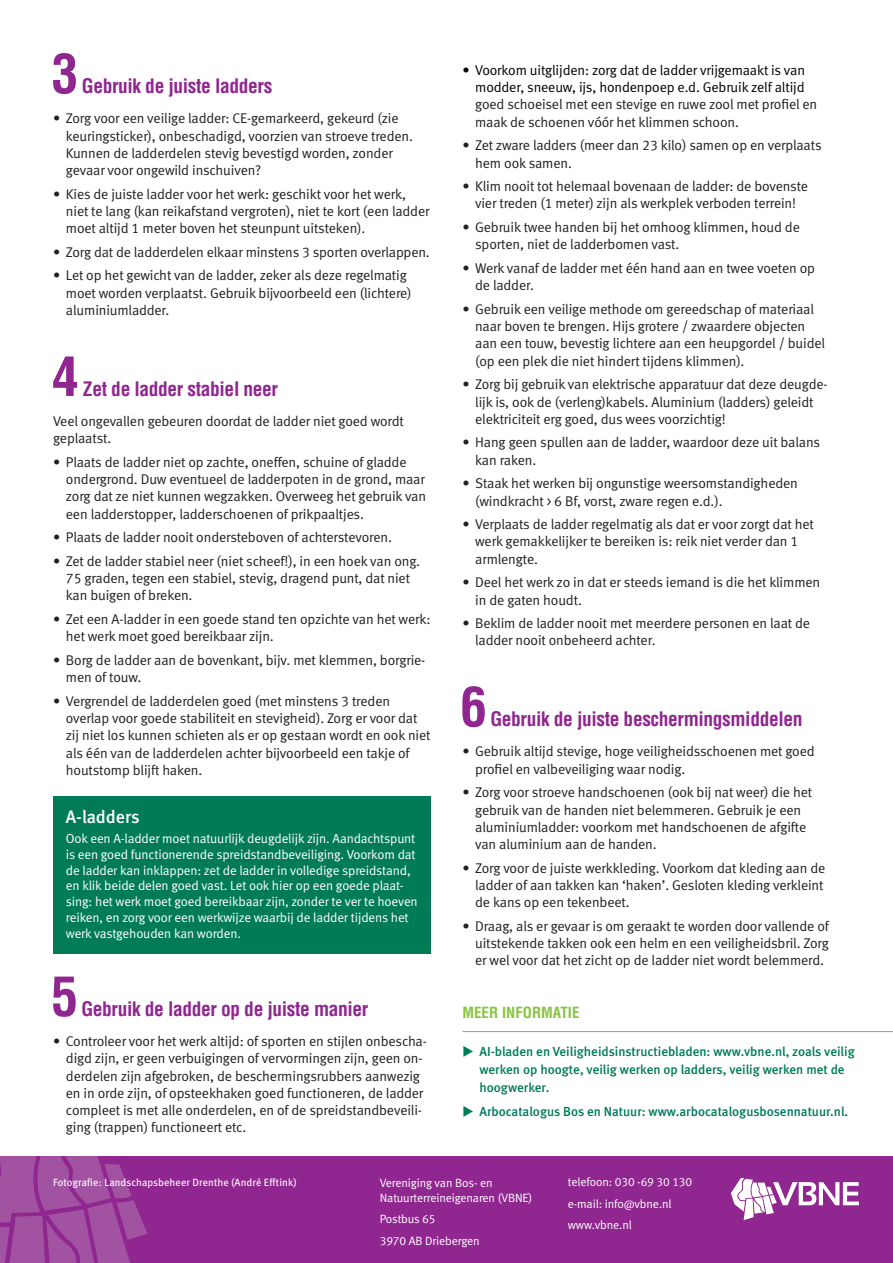
<style>
.page{position:relative;width:893px;height:1263px;background:#fff}
.page>*{position:absolute;margin:0;border:0;box-sizing:border-box;transform-origin:0 0}
.onderkopje{font:700 condensed 53.55px "Helvetica";color:#90268f}
.onderkopje-2{font:700 condensed 19.5px "Helvetica";letter-spacing:-.02em;color:#90268f}
.tussenkop{font:500 18px "Meta";letter-spacing:-.005em;color:#fff}
.kader_kop{font:700 condensed 15px "Helvetica";color:#86c43f}
.brood{font:14.1px/17.2px "Meta Normal LF";letter-spacing:-.01em;color:#231f20}
.t1{font:14.1px/17.2px "Meta Normal LF";letter-spacing:-.01em;color:#000}
.kader_wit{font:13.2px/15.8px "Meta Normal LF";letter-spacing:-.01em;color:#fff}
.t2{font:13.2px/18px "Meta Medium LF";color:#007b58}
.t3{font:12px/21.5px "Meta Normal LF";letter-spacing:-.01em;color:#fff}
.fotograaf{font:10.5px "Meta Book LF";letter-spacing:.01em;color:#fff}
.s1{color:#231f20}
</style>
<div class="page">
<div style="left:0;top:1157px;width:893px;height:106px;background:#90268f"></div>
<svg style="left:0;top:1157px;width:147px;height:106px"></svg>
<svg style="left:731px;top:1178px;width:128px;height:42px"></svg>
<hr style="left:462px;top:1031px;width:431px;height:1px;background:#86c43f">
<div style="left:53px;top:796px;width:378px;height:158px;background:#007b58"></div>
<p class="onderkopje" style="left:52px;top:40px;width:28px">3</p>
<p class="onderkopje-2" style="left:82px;top:74px;width:192px">Gebruik de juiste ladders</p>
<p class="brood" style="left:66px;top:110px;width:349px;text-indent:-13px">• Zorg voor een veilige ladder: CE-gemarkeerd, gekeurd (zie keuringsticker), onbeschadigd, voorzien van stroeve treden.<br>Kunnen de ladderdelen stevig bevestigd worden, zonder gevaar voor ongewild inschuiven?</p>
<p class="brood" style="left:66px;top:185px;width:365px;text-indent:-13px">• Kies de juiste ladder voor het werk: geschikt voor het werk, niet te lang (kan reikafstand vergroten), niet te kort (een ladder moet altijd 1 meter boven het steunpunt uitsteken).</p>
<p class="brood" style="left:53px;top:243px;width:378px">• Zorg dat de ladderdelen elkaar minstens 3 sporten overlappen.</p>
<p class="brood" style="left:66px;top:267px;width:347px;text-indent:-13px">• Let op het gewicht van de ladder, zeker als deze regelmatig moet worden verplaatst. Gebruik bijvoorbeeld een (lichtere) aluminiumladder.</p>
<p class="onderkopje" style="left:52px;top:343px;width:28px">4</p>
<p class="onderkopje-2" style="left:83px;top:377px;width:197px">Zet de ladder stabiel neer</p>
<p class="brood" style="left:53px;top:412px;width:352px">Veel ongevallen gebeuren doordat de ladder niet goed wordt geplaatst.</p>
<p class="brood" style="left:66px;top:453px;width:362px;text-indent:-13px">• Plaats de ladder niet op zachte, oneffen, schuine of gladde ondergrond. Duw eventueel de ladderpoten in de grond, maar zorg dat ze niet kunnen wegzakken. Overweeg het gebruik van een ladderstopper, ladderschoenen of prikpaaltjes.</p>
<p class="brood" style="left:53px;top:529px;width:340px">• Plaats de ladder nooit ondersteboven of achterstevoren.</p>
<p class="brood" style="left:66px;top:552px;width:356px;text-indent:-13px">• Zet de ladder stabiel neer (niet scheef!), in een hoek van ong.<br>75 graden, tegen een stabiel, stevig, dragend punt, dat niet kan buigen of breken.</p>
<p class="brood" style="left:66px;top:610px;width:366px;text-indent:-13px">• Zet een A-ladder in een goede stand ten opzichte van het werk: het werk moet goed bereikbaar zijn.</p>
<p class="brood" style="left:66px;top:651px;width:361px;text-indent:-13px">• Borg de ladder aan de bovenkant, bijv. met klemmen, borgrie&shy;men of touw.</p>
<p class="brood" style="left:66px;top:692px;width:366px;text-indent:-13px">• Vergrendel de ladderdelen goed (met minstens 3 treden overlap voor goede stabiliteit en stevigheid). Zorg er voor dat zij niet los kunnen schieten als er op gestaan wordt en ook niet als één van de ladderdelen achter bijvoorbeeld een takje of houtstomp blijft haken.</p>
<p class="tussenkop" style="left:66px;top:806px;width:75px">A-ladders</p>
<p class="kader_wit" style="left:66px;top:830px;width:353px">Ook een A-ladder moet natuurlijk deugdelijk zijn. Aandachtspunt is een goed functionerende spreidstandbeveiliging. Voorkom dat de ladder kan inklappen: zet de ladder in volledige spreidstand, en klik beide delen goed vast. Let ook hier op een goede plaat&shy;sing: het werk moet goed bereikbaar zijn, zonder te ver te hoeven reiken, en zorg voor een werkwijze waarbij de ladder tijdens het werk vastgehouden kan worden.</p>
<p class="onderkopje" style="left:51px;top:963px;width:28px">5</p>
<p class="onderkopje-2" style="left:81px;top:997px;width:289px">Gebruik de ladder op de juiste manier</p>
<p class="brood" style="left:66px;top:1032px;width:362px;text-indent:-13px">• Controleer voor het werk altijd: of sporten en stijlen onbescha&shy;digd zijn, er geen verbuigingen of vervormingen zijn, geen on&shy;derdelen zijn afgebroken, de beschermingsrubbers aanwezig en in orde zijn, of opsteekhaken goed functioneren, de ladder compleet is met alle onderdelen, en of de spreidstandbeveili&shy;ging (trappen) functioneert etc.</p>
<p class="t1" style="left:475px;top:61px;width:344px;text-indent:-13px">• Voorkom uitglijden: zorg dat de ladder vrijgemaakt is van modder, sneeuw, ijs, hondenpoep e.d. Gebruik zelf altijd <span class="s1">goed schoeisel met een stevige en ruwe zool met profiel en maak de schoenen vóór het klimmen schoon.</span></p>
<p class="brood" style="left:475px;top:137px;width:348px;text-indent:-13px">• Zet zware ladders (meer dan 23 kilo) samen op en verplaats hem ook samen.</p>
<p class="brood" style="left:462px;top:178px;width:347px;text-align:center">• Klim nooit tot helemaal bovenaan de ladder: de bovenste vier treden (1 meter) zijn als werkplek verboden terrein!</p>
<p class="brood" style="left:475px;top:218px;width:326px;text-indent:-13px">• Gebruik twee handen bij het omhoog klimmen, houd de sporten, niet de ladderbomen vast.</p>
<p class="brood" style="left:475px;top:259px;width:341px;text-indent:-13px">• Werk vanaf de ladder met één hand aan en twee voeten op de ladder.</p>
<p class="brood" style="left:475px;top:300px;width:351px;text-indent:-13px">• Gebruik een veilige methode om gereedschap of materiaal naar boven te brengen. Hijs grotere / zwaardere objecten aan een touw, bevestig lichtere aan een heupgordel / buidel (op een plek die niet hindert tijdens klimmen).</p>
<p class="brood" style="left:475px;top:376px;width:354px;text-indent:-13px">• Zorg bij gebruik van elektrische apparatuur dat deze deugde&shy;lijk is, ook de (verleng)kabels. Aluminium (ladders) geleidt elektriciteit erg goed, dus wees voorzichtig!</p>
<p class="brood" style="left:475px;top:434px;width:346px;text-indent:-13px">• Hang geen spullen aan de ladder, waardoor deze uit balans kan raken.</p>
<p class="brood" style="left:475px;top:475px;width:324px;text-indent:-13px">• Staak het werken bij ongunstige weersomstandigheden (windkracht &gt; 6 Bf, vorst, zware regen e.d.).</p>
<p class="brood" style="left:475px;top:515px;width:340px;text-indent:-13px">• Verplaats de ladder regelmatig als dat er voor zorgt dat het werk gemakkelijker te bereiken is: reik niet verder dan 1 armlengte.</p>
<p class="brood" style="left:475px;top:574px;width:347px;text-indent:-13px">• Deel het werk zo in dat er steeds iemand is die het klimmen in de gaten houdt.</p>
<p class="brood" style="left:475px;top:614px;width:336px;text-indent:-13px">• Beklim de ladder nooit met meerdere personen en laat de ladder nooit onbeheerd achter.</p>
<p class="onderkopje" style="left:460px;top:673px;width:28px">6</p>
<p class="onderkopje-2" style="left:490px;top:707px;width:314px">Gebruik de juiste beschermingsmiddelen</p>
<p class="brood" style="left:475px;top:743px;width:341px;text-indent:-13px">• Gebruik altijd stevige, hoge veiligheidsschoenen met goed profiel en valbeveiliging waar nodig.</p>
<p class="brood" style="left:475px;top:784px;width:338px;text-indent:-13px">• Zorg voor stroeve handschoenen (ook bij nat weer) die het gebruik van de handen niet belemmeren. Gebruik je een aluminiumladder: voorkom met handschoenen de afgifte van aluminium aan de handen.</p>
<p class="brood" style="left:475px;top:859px;width:352px;text-indent:-13px">• Zorg voor de juiste werkkleding. Voorkom dat kleding aan de ladder of aan takken kan ‘haken’. Gesloten kleding verkleint de kans op een tekenbeet.</p>
<p class="brood" style="left:475px;top:917px;width:355px;text-align:justify;text-indent:-13px">• Draag, als er gevaar is om geraakt te worden door vallende of uitstekende takken ook een helm en een veiligheidsbril. Zorg er wel voor dat het zicht op de ladder niet wordt belemmerd.</p>
<p class="kader_kop" style="left:462px;top:1003px;width:119px">MEER INFORMATIE</p>
<p class="t2" style="left:479px;top:1042px;width:377px">AI-bladen en Veiligheidsinstructiebladen: www.vbne.nl, zoals veilig werken op hoogte, veilig werken op ladders, veilig werken met de hoogwerker.</p>
<p class="t2" style="left:479px;top:1103px;width:370px">Arbocatalogus Bos en Natuur: www.arbocatalogusbosennatuur.nl.</p>
<p class="fotograaf" style="left:53px;top:1176px;width:245px">Fotografie: Landschapsbeheer Drenthe (André Efftink)</p>
<p class="t3" style="left:380px;top:1175px;width:154px;line-height:15px">Vereniging van Bos- en<br>Natuurterreineigenaren (VBNE)</p>
<p class="t3" style="left:380px;top:1208px;width:102px">Postbus 65<br>3970 AB Driebergen</p>
<p class="t3" style="left:568px;top:1171px;width:126px">telefoon: 030 -69 30 130 e-mail: info@vbne.nl www.vbne.nl</p>
</div>
